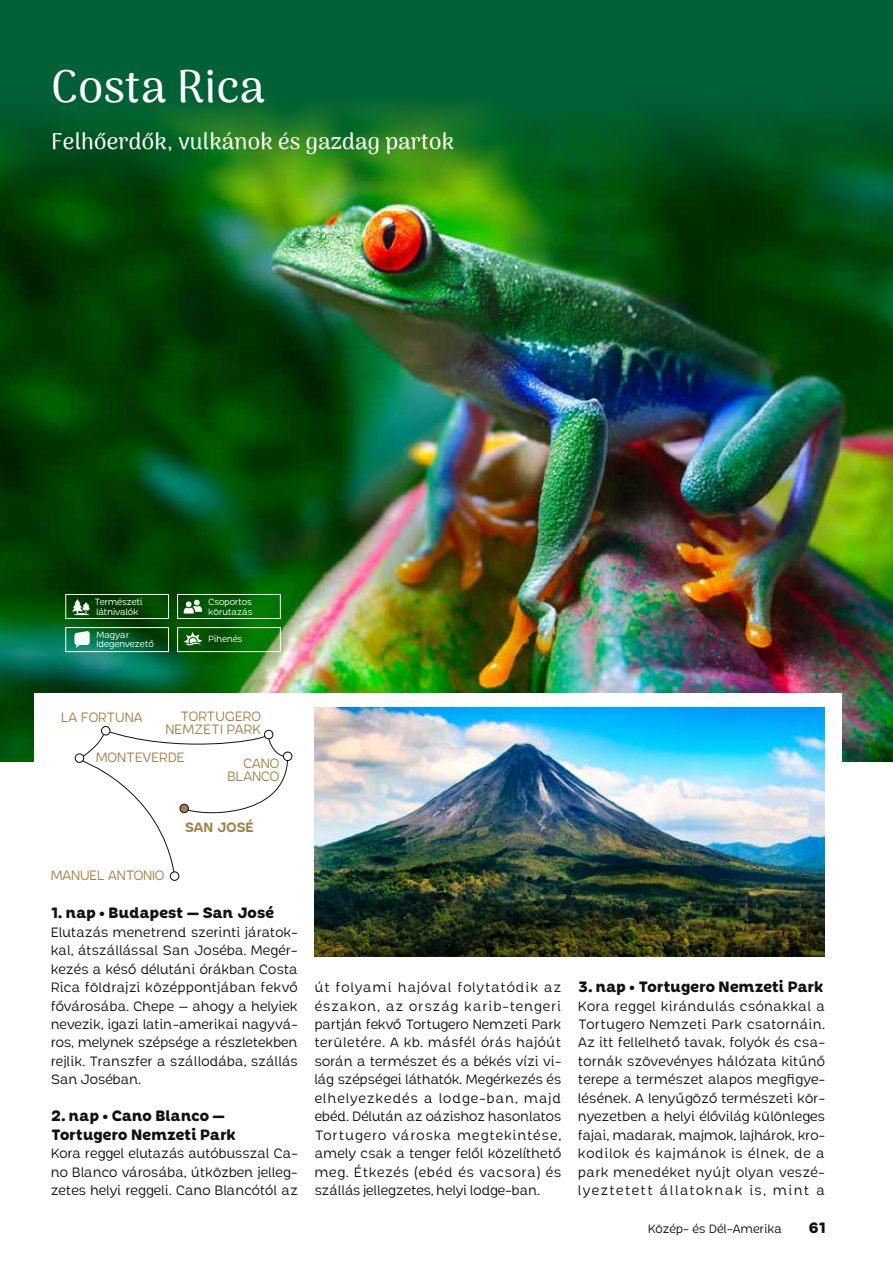
<style>
.page{position:relative;width:893px;height:1263px;background:#fff}
.page>*{position:absolute;margin:0;border:0;box-sizing:border-box;transform-origin:0 0}
.t1{font:500 45px "Arima Madurai";letter-spacing:.01em;color:#fff}
.t2{font:500 22.5px "Arima Madurai";letter-spacing:.01em;color:#fff}
.t3{font:800 15px/18.5px "Chopsee Softee";letter-spacing:.005em;color:#121212}
.t4{font:13.5px/18.5px "Chopsee Softee";letter-spacing:.015em;color:#121212;text-align:justify}
.t5{font:13.5px/13.2px "Chopsee Softee";color:#a38248;text-align:right}
.t6{font:700 13.5px "Chopsee Softee";color:#a38248}
.t7{font:12px "Chopsee Softee";letter-spacing:.01em;color:#121212}
.t8{font:9px/9.8px "Chopsee Softee";color:#fff}
</style>
<div class="page">
<div style="left:0;top:0;width:893px;height:254px;background:#006038"></div>
<img style="left:0;top:104px;width:893px;height:657px">
<div style="left:34px;top:693px;width:808px;height:202px;background:#fff"></div>
<svg style="left:81px;top:729px;width:207px;height:148px"></svg>
<div style="left:264px;top:730px;width:9px;height:9px;background:#fff;border-radius:50%"></div>
<div style="left:264px;top:730px;width:9px;height:9px;border:1px solid #060c0b;border-radius:50%"></div>
<div style="left:101px;top:726px;width:9px;height:9px;background:#fff;border-radius:50%"></div>
<div style="left:101px;top:726px;width:9px;height:9px;border:1px solid #060c0b;border-radius:50%"></div>
<div style="left:75px;top:754px;width:9px;height:8px;background:#fff;border-radius:50%"></div>
<div style="left:75px;top:753px;width:9px;height:10px;border:1px solid #060c0b;border-radius:50%"></div>
<div style="left:283px;top:752px;width:9px;height:8px;background:#fff;border-radius:50%"></div>
<div style="left:283px;top:752px;width:9px;height:9px;border:1px solid #060c0b;border-radius:50%"></div>
<div style="left:170px;top:872px;width:9px;height:8px;background:#fff;border-radius:50%"></div>
<div style="left:170px;top:871px;width:9px;height:10px;border:1px solid #060c0b;border-radius:50%"></div>
<div style="left:180px;top:804px;width:8px;height:9px;background:#a38248;border-radius:50%"></div>
<div style="left:180px;top:804px;width:9px;height:9px;border:1px solid #121212;border-radius:50%"></div>
<img style="left:315px;top:708px;width:510px;height:248px">
<div style="left:65px;top:627px;width:104px;height:25px;border:1px solid #fff"></div>
<svg style="left:74px;top:631px;width:16px;height:17px"></svg>
<div style="left:177px;top:594px;width:104px;height:25px;border:1px solid #fff"></div>
<svg style="left:184px;top:600px;width:18px;height:13px"></svg>
<div style="left:177px;top:627px;width:104px;height:25px;border:1px solid #fff"></div>
<svg style="left:184px;top:632px;width:18px;height:14px"></svg>
<div style="left:65px;top:594px;width:104px;height:25px;border:1px solid #fff"></div>
<svg style="left:72px;top:599px;width:18px;height:16px"></svg>
<h1 class="t1" style="left:51px;top:56px;width:215px">Costa Rica</h1>
<h2 class="t2" style="left:51px;top:125px;width:405px">Felhőerdők, vulkánok és gazdag partok</h2>
<p class="t8" style="left:95px;top:597px;width:50px">Természeti látnivalók</p>
<p class="t8" style="left:97px;top:630px;width:59px">Magyar<br>Idegenvezető</p>
<p class="t8" style="left:209px;top:597px;width:45px">Csoportos körutazás</p>
<p class="t8" style="left:208px;top:634px;width:36px">Pihenés</p>
<p class="t5" style="left:166px;top:709px;width:97px">TORTUGERO<br>NEMZETI PARK</p>
<p class="t5" style="left:227px;top:756px;width:54px">CANO<br>BLANCO</p>
<p class="t5" style="left:61px;top:711px;width:83px">LA FORTUNA</p>
<p class="t5" style="left:96px;top:751px;width:91px">MONTEVERDE</p>
<p class="t5" style="left:51px;top:869px;width:115px">MANUEL ANTONIO</p>
<p class="t6" style="left:185px;top:819px;width:70px">SAN JOSÉ</p>
<p class="t3" style="left:51px;top:904px;width:225px">1. nap • Budapest – San José</p>
<p class="t4" style="left:51px;top:923px;width:248px">Elutazás menetrend szerinti járatok&shy;kal, átszállással San Joséba. Megér&shy;kezés a késő délutáni órákban Costa Rica földrajzi középpontjában fekvő fővárosába. Chepe – ahogy a helyiek nevezik, igazi latin-amerikai nagyvá&shy;ros, melynek szépsége a részletekben rejlik. Transzfer a szállodába, szállás San Joséban.</p>
<p class="t3" style="left:51px;top:1107px;width:186px">2. nap • Cano Blanco –<br>Tortugero Nemzeti Park</p>
<p class="t4" style="left:51px;top:1144px;width:248px">Kora reggel elutazás autóbusszal Ca&shy;no Blanco városába, útközben jelleg&shy;zetes helyi reggeli. Cano Blancótól az</p>
<p class="t4" style="left:315px;top:978px;width:248px">út folyami hajóval folytatódik az északon, az ország karib-tengeri partján fekvő Tortugero Nemzeti Park területére. A kb. másfél órás hajóút során a természet és a békés vízi vi&shy;lág szépségei láthatók. Megérkezés és elhelyezkedés a lodge-ban, majd ebéd. Délután az oázishoz hasonlatos Tortugero városka megtekintése, amely csak a tenger felől közelíthető meg. Étkezés (ebéd és vacsora) és szállás jellegzetes, helyi lodge-ban.</p>
<p class="t3" style="left:578px;top:978px;width:246px">3. nap • Tortugero Nemzeti Park</p>
<p class="t4" style="left:578px;top:996px;width:248px">Kora reggel kirándulás csónakkal a Tortugero Nemzeti Park csatornáin.<br>Az itt fellelhető tavak, folyók és csa&shy;tornák szövevényes hálózata kitűnő terepe a természet alapos megfigye&shy;lésének. A lenyűgöző természeti kör&shy;nyezetben a helyi élővilág különleges fajai, madarak, majmok, lajhárok, kro&shy;kodilok és kajmánok is élnek, de a park menedéket nyújt olyan veszé&shy;lyeztetett állatoknak is, mint a</p>
<p class="t7" style="left:648px;top:1222px;width:136px">Közép- és Dél-Amerika</p>
<p class="t3" style="left:809px;top:1219px;width:18px">61</p>
</div>
